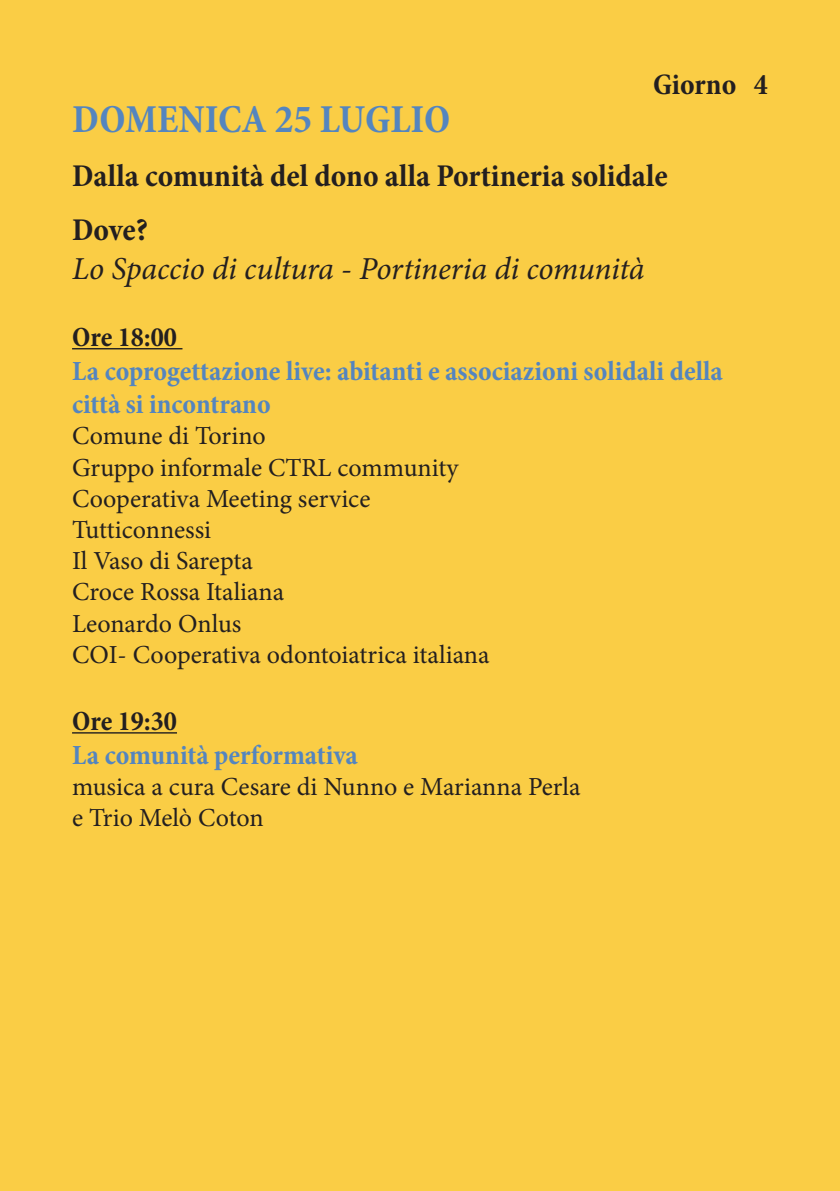
<style>
.page{position:relative;width:840px;height:1191px;background:#fff}
.page>*{position:absolute;margin:0;border:0;box-sizing:border-box;transform-origin:0 0}
.t1{font:700 condensed 40px "Minion Pro";color:#5485bf}
.t2{font:700 condensed 32px "Minion Pro";color:#231f20}
.t3{font:italic 32px "Minion Pro";letter-spacing:-.01em;color:#231f20}
.t4{font:700 condensed 30px "Minion Pro";color:#231f20}
.t5{font:700 condensed 28px/33.6px "Minion Pro";color:#5485bf}
.t6{font:700 condensed 28px "Minion Pro";color:#231f20}
.t7{font:26px "Minion Pro";color:#231f20}
</style>
<div class="page">
<div style="left:0;top:0;width:839px;height:1191px;background:#facd45"></div>
<hr style="left:72px;top:348px;width:110px;height:1px;background:#231f20">
<hr style="left:72px;top:732px;width:105px;height:1px;background:#231f20">
<p class="t4" style="left:652px;top:64px;width:116px">Giorno 4</p>
<p class="t1" style="left:72px;top:92px;width:379px">DOMENICA 25 LUGLIO</p>
<p class="t2" style="left:72px;top:154px;width:596px">Dalla comunità del dono alla Portineria solidale</p>
<p class="t2" style="left:72px;top:208px;width:78px">Dove?</p>
<p class="t3" style="left:72px;top:247px;width:573px">Lo Spaccio di cultura - Portineria di comunità</p>
<p class="t6" style="left:72px;top:318px;width:106px">Ore 18:00</p>
<p class="t5" style="left:72px;top:354px;width:652px">La coprogettazione live: abitanti e associazioni solidali della città si incontrano</p>
<p class="t7" style="left:72px;top:418px;width:195px">Comune di Torino</p>
<p class="t7" style="left:72px;top:450px;width:387px">Gruppo informale CTRL community</p>
<p class="t7" style="left:72px;top:481px;width:299px">Cooperativa Meeting service</p>
<p class="t7" style="left:72px;top:512px;width:140px">Tutticonnessi</p>
<p class="t7" style="left:72px;top:543px;width:182px">Il Vaso di Sarepta</p>
<p class="t7" style="left:72px;top:574px;width:213px">Croce Rossa Italiana</p>
<p class="t7" style="left:72px;top:606px;width:171px">Leonardo Onlus</p>
<p class="t7" style="left:72px;top:637px;width:418px">COI- Cooperativa odontoiatrica italiana</p>
<p class="t6" style="left:72px;top:702px;width:106px">Ore 19:30</p>
<p class="t5" style="left:72px;top:738px;width:287px">La comunità performativa</p>
<p class="t7" style="left:72px;top:769px;width:509px">musica a cura Cesare di Nunno e Marianna Perla</p>
<p class="t7" style="left:72px;top:800px;width:193px">e Trio Melò Coton</p>
</div>
